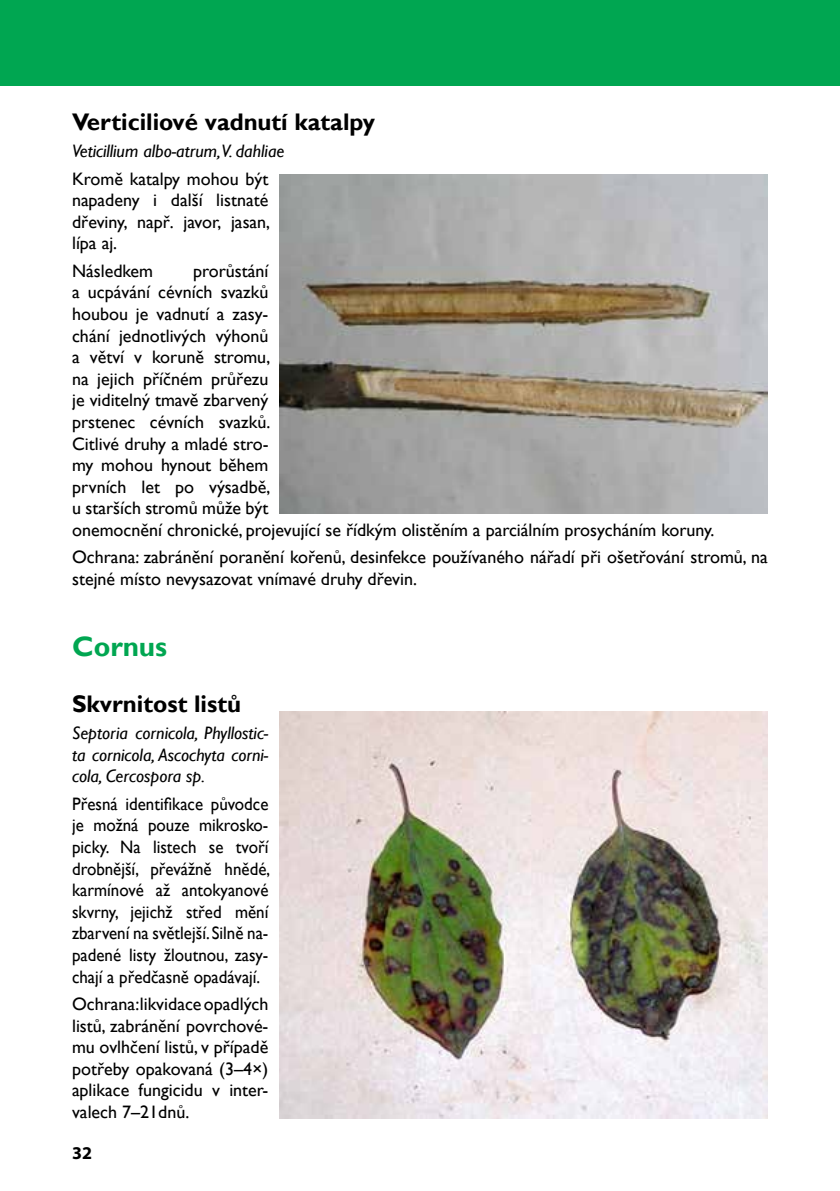
<style>
.page{position:relative;width:840px;height:1191px;background:#fff}
.page>*{position:absolute;margin:0;border:0;box-sizing:border-box;transform-origin:0 0}
.t1{font:700 28px "Gill Sans";color:#00a651}
.t2{font:700 24px "Gill Sans";color:#000}
.t3{font:18px/21.6px "Gill Sans";color:#000;text-align:justify}
.t4{font:18px/21.6px "Gill Sans";color:#000;text-align:justify;scale:.94 1}
.t5{font:italic 18px/21.6px "Gill Sans";color:#000;text-align:justify}
.t6{font:700 18px "Myriad Pro";color:#000}
</style>
<div class="page">
<div style="left:0;top:0;width:839px;height:85px;background:#00a651"></div>
<img style="left:279px;top:174px;width:488px;height:340px">
<img style="left:279px;top:711px;width:488px;height:408px">
<h2 class="t2" style="left:72px;top:107px;width:304px">Verticiliové vadnutí katalpy</h2>
<p class="t5" style="left:72px;top:141px;width:214px">Veticillium albo-atrum,V. dahliae</p>
<p class="t3" style="left:72px;top:168px;width:199px">Kromě katalpy mohou být napadeny i další listnaté dřeviny, např. javor, jasan, lípa aj.</p>
<p class="t3" style="left:72px;top:260px;width:82px">Následkem</p>
<p class="t3" style="left:72px;top:260px;width:643px;text-align:left;text-indent:121px">prorůstání<br>a ucpávání cévních svazků<br>houbou je vadnutí a zasy-<br>chání jednotlivých výhonů<br>a větví v koruně stromu,<br>na jejich příčném průřezu<br>je viditelný tmavě zbarvený<br>prstenec cévních svazků.<br>Citlivé druhy a mladé stro-<br>my mohou hynout během<br>prvních let po výsadbě,<br>u starších stromů může být<br>onemocnění chronické, projevující se řídkým olistěním a parciálním prosycháním koruny.</p>
<p class="t3" style="left:72px;top:547px;width:697px">Ochrana: zabránění poranění kořenů, desinfekce používaného nářadí při ošetřování stromů, na stejné místo nevysazovat vnímavé druhy dřevin.</p>
<h1 class="t1" style="left:72px;top:629px;width:97px">Cornus</h1>
<h2 class="t2" style="left:72px;top:689px;width:170px">Skvrnitost listů</h2>
<p class="t5" style="left:72px;top:722px;width:198px">Septoria cornicola, Phyllostic&shy;ta cornicola, Ascochyta corni&shy;cola, Cercospora sp.</p>
<p class="t4" style="left:72px;top:793px;width:212px">Přesná identifikace původce je možná pouze mikrosko&shy;picky. Na listech se tvoří drobnější, převážně hnědé, karmínové až antokyanové skvrny, jejichž střed mění zbarvení na světlejší. Silně na&shy;padené listy žloutnou, zasy&shy;chají a předčasně opadávají.</p>
<p class="t3" style="left:72px;top:993px;width:198px">Ochrana:likvidace opadlých listů, zabránění povrchové&shy;mu ovlhčení listů, v případě potřeby opakovaná (3–4×) aplikace fungicidu v inter&shy;valech 7–21dnů.</p>
<p class="t6" style="left:72px;top:1141px;width:21px">32</p>
</div>
